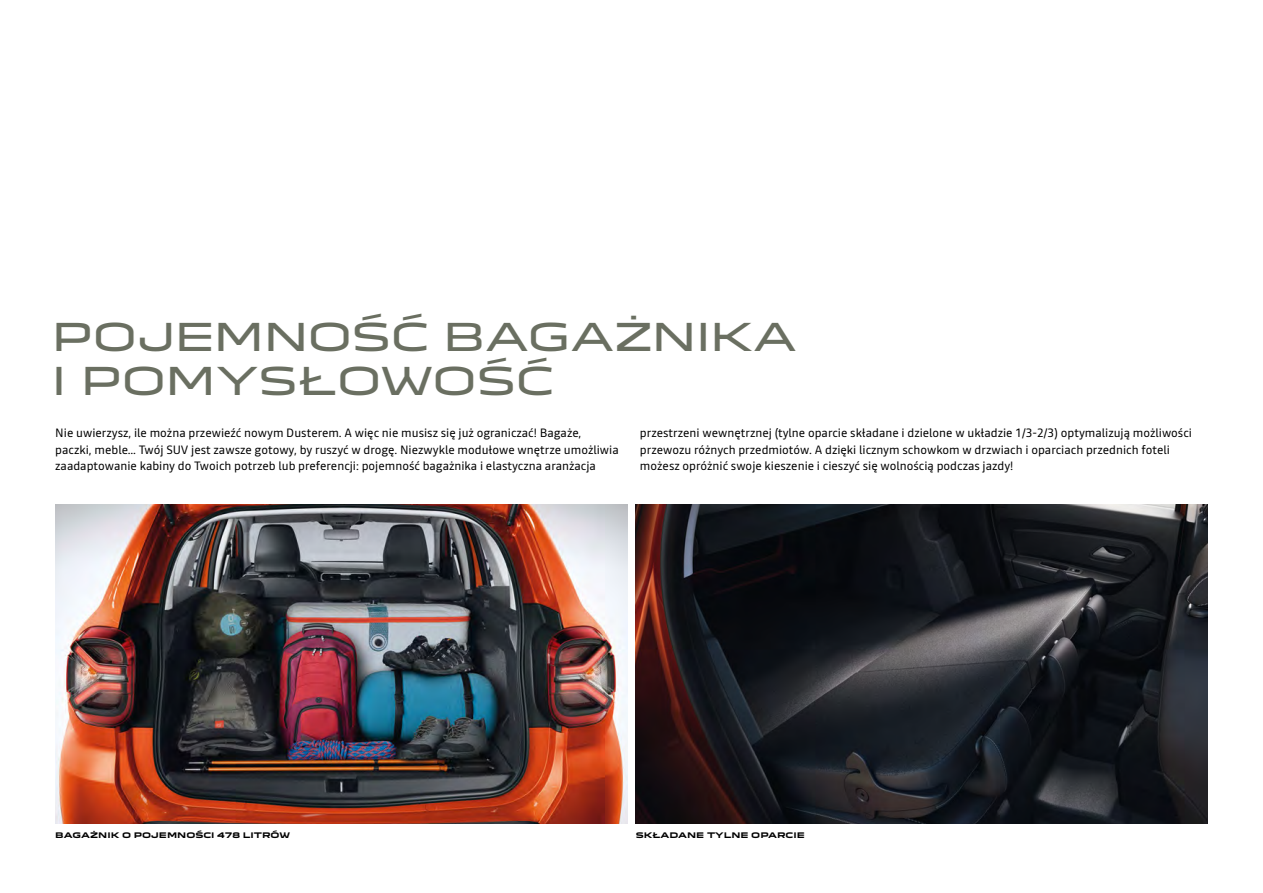
<style>
.page{position:relative;width:1263px;height:893px;background:#fff}
.page>*{position:absolute;margin:0;border:0;box-sizing:border-box;transform-origin:0 0}
.t1{font:37.5px/43.5px "Dacia Block Extended";letter-spacing:-.03em;color:#6a6f61}
.t2{font:12px/16.5px "Read";color:#000}
.t3{font:700 7.5px "Dacia Block Extended";color:#000}
</style>
<div class="page">
<img style="left:55px;top:504px;width:572px;height:319px">
<img style="left:636px;top:505px;width:572px;height:319px">
<h1 class="t1" style="left:51px;top:316px;width:748px">POJEMNOŚĆ BAGAŻNIKA<br>I POMYSŁOWOŚĆ</h1>
<p class="t2" style="left:55px;top:425px;width:565px">Nie uwierzysz, ile można przewieźć nowym Dusterem. A więc nie musisz się już ograniczać! Bagaże, paczki, meble... Twój SUV jest zawsze gotowy, by ruszyć w drogę. Niezwykle modułowe wnętrze umożliwia zaadaptowanie kabiny do Twoich potrzeb lub preferencji: pojemność bagażnika i elastyczna aranżacja</p>
<p class="t2" style="left:640px;top:425px;width:553px">przestrzeni wewnętrznej (tylne oparcie składane i dzielone w układzie 1/3-2/3) optymalizują możliwości przewozu różnych przedmiotów. A dzięki licznym schowkom w drzwiach i oparciach przednich foteli możesz opróżnić swoje kieszenie i cieszyć się wolnością podczas jazdy!</p>
<p class="t3" style="left:55px;top:831px;width:236px">BAGAŻNIK O POJEMNOŚCI 478 LITRÓW</p>
<p class="t3" style="left:636px;top:831px;width:171px">SKŁADANE TYLNE OPARCIE</p>
</div>
